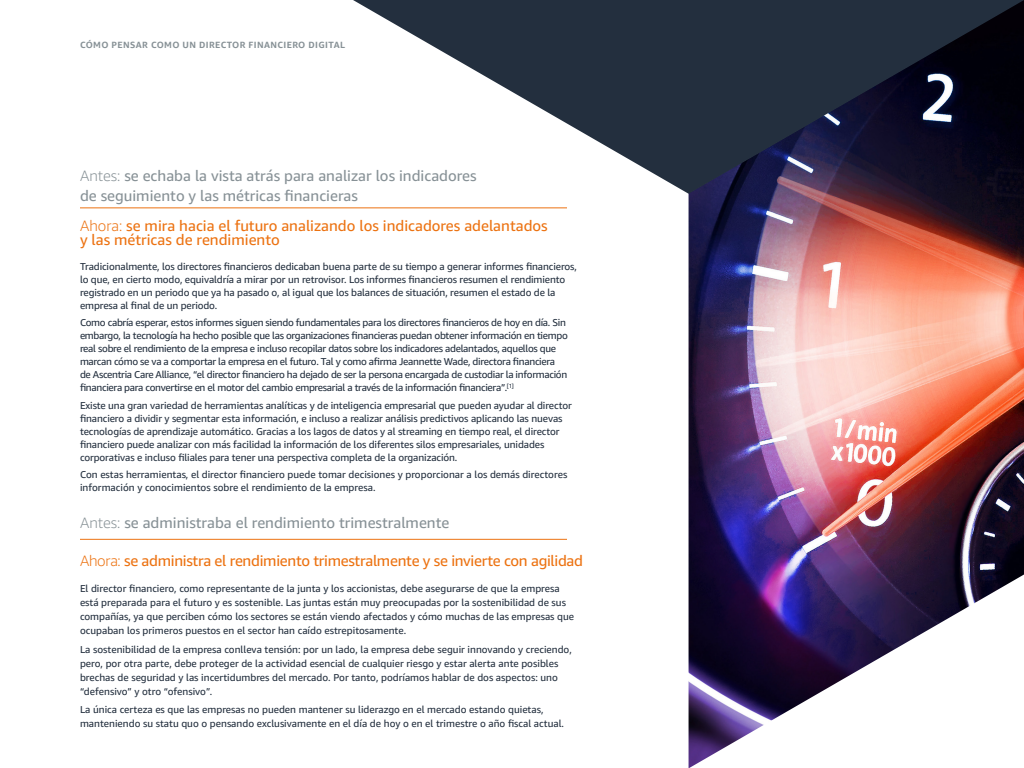
<style>
.page{position:relative;width:1024px;height:768px;background:#fff}
.page>*{position:absolute;margin:0;border:0;box-sizing:border-box;transform-origin:0 0}
.t1{font:15px/20px "Amazon Ember";color:#879196}
.t2{font:15px/14px "Amazon Ember";color:#ec7211}
.t3{font:15px "Amazon Ember";letter-spacing:-.02em;color:#ec7211}
.t4{font:10px/13px "Amazon Ember";letter-spacing:-.01em;color:#232f3e}
.t5{font:10px/13px "Amazon Ember";letter-spacing:-.03em;color:#232f3e}
.t6{font:700 9px "Amazon Ember";letter-spacing:.045em;color:#879196}
.s1{font-weight:300}
</style>
<div class="page">
<img style="left:689px;top:194px;width:335px;height:574px">
<svg style="left:353px;top:0;width:671px;height:194px;fill:#232f3e"></svg>
<hr style="left:80px;top:208px;width:487px;height:1px;background:#ec7211">
<hr style="left:80px;top:539px;width:487px;height:1px;background:#ec7211">
<p class="t6" style="left:80px;top:40px;width:266px">CÓMO PENSAR COMO UN DIRECTOR FINANCIERO DIGITAL</p>
<p class="t1" style="left:80px;top:166px;width:398px"><span class="s1">Antes:</span> se echaba la vista atrás para analizar los indicadores de seguimiento y las métricas financieras</p>
<p class="t2" style="left:80px;top:219px;width:469px"><span class="s1">Ahora:</span> se mira hacia el futuro analizando los indicadores adelantados y las métricas de rendimiento</p>
<p class="t4" style="left:80px;top:260px;width:498px">Tradicionalmente, los directores financieros dedicaban buena parte de su tiempo a generar informes financieros, lo que, en cierto modo, equivaldría a mirar por un retrovisor. Los informes financieros resumen el rendimiento registrado en un periodo que ya ha pasado o, al igual que los balances de situación, resumen el estado de la empresa al final de un periodo.</p>
<p class="t5" style="left:80px;top:316px;width:489px">Como cabría esperar, estos informes siguen siendo fundamentales para los directores financieros de hoy en día. Sin embargo, la tecnología ha hecho posible que las organizaciones financieras puedan obtener información en tiempo real sobre el rendimiento de la empresa e incluso recopilar datos sobre los indicadores adelantados, aquellos que marcan cómo se va a comportar la empresa en el futuro. Tal y como afirma Jeannette Wade, directora financiera de Ascentria Care Alliance, “el director financiero ha dejado de ser la persona encargada de custodiar la información financiera para convertirse en el motor del cambio empresarial a través de la información financiera”.<sup>[1]</sup></p>
<p class="t4" style="left:80px;top:399px;width:493px">Existe una gran variedad de herramientas analíticas y de inteligencia empresarial que pueden ayudar al director financiero a dividir y segmentar esta información, e incluso a realizar análisis predictivos aplicando las nuevas tecnologías de aprendizaje automático. Gracias a los lagos de datos y al streaming en tiempo real, el director financiero puede analizar con más facilidad la información de los diferentes silos empresariales, unidades corporativas e incluso filiales para tener una perspectiva completa de la organización.</p>
<p class="t4" style="left:80px;top:468px;width:489px">Con estas herramientas, el director financiero puede tomar decisiones y proporcionar a los demás directores información y conocimientos sobre el rendimiento de la empresa.</p>
<p class="t1" style="left:80px;top:513px;width:371px"><span class="s1">Antes:</span> se administraba el rendimiento trimestralmente</p>
<p class="t3" style="left:80px;top:551px;width:505px"><span class="s1">Ahora:</span> se administra el rendimiento trimestralmente y se invierte con agilidad</p>
<p class="t4" style="left:80px;top:582px;width:496px;line-height:14px">El director financiero, como representante de la junta y los accionistas, debe asegurarse de que la empresa está preparada para el futuro y es sostenible. Las juntas están muy preocupadas por la sostenibilidad de sus compañías, ya que perciben cómo los sectores se están viendo afectados y cómo muchas de las empresas que ocupaban los primeros puestos en el sector han caído estrepitosamente.</p>
<p class="t4" style="left:80px;top:642px;width:493px;line-height:14px">La sostenibilidad de la empresa conlleva tensión: por un lado, la empresa debe seguir innovando y creciendo, pero, por otra parte, debe proteger de la actividad esencial de cualquier riesgo y estar alerta ante posibles brechas de seguridad y las incertidumbres del mercado. Por tanto, podríamos hablar de dos aspectos: uno “defensivo” y otro “ofensivo”.</p>
<p class="t4" style="left:80px;top:703px;width:486px;line-height:14px">La única certeza es que las empresas no pueden mantener su liderazgo en el mercado estando quietas, manteniendo su statu quo o pensando exclusivamente en el día de hoy o en el trimestre o año fiscal actual.</p>
</div>
